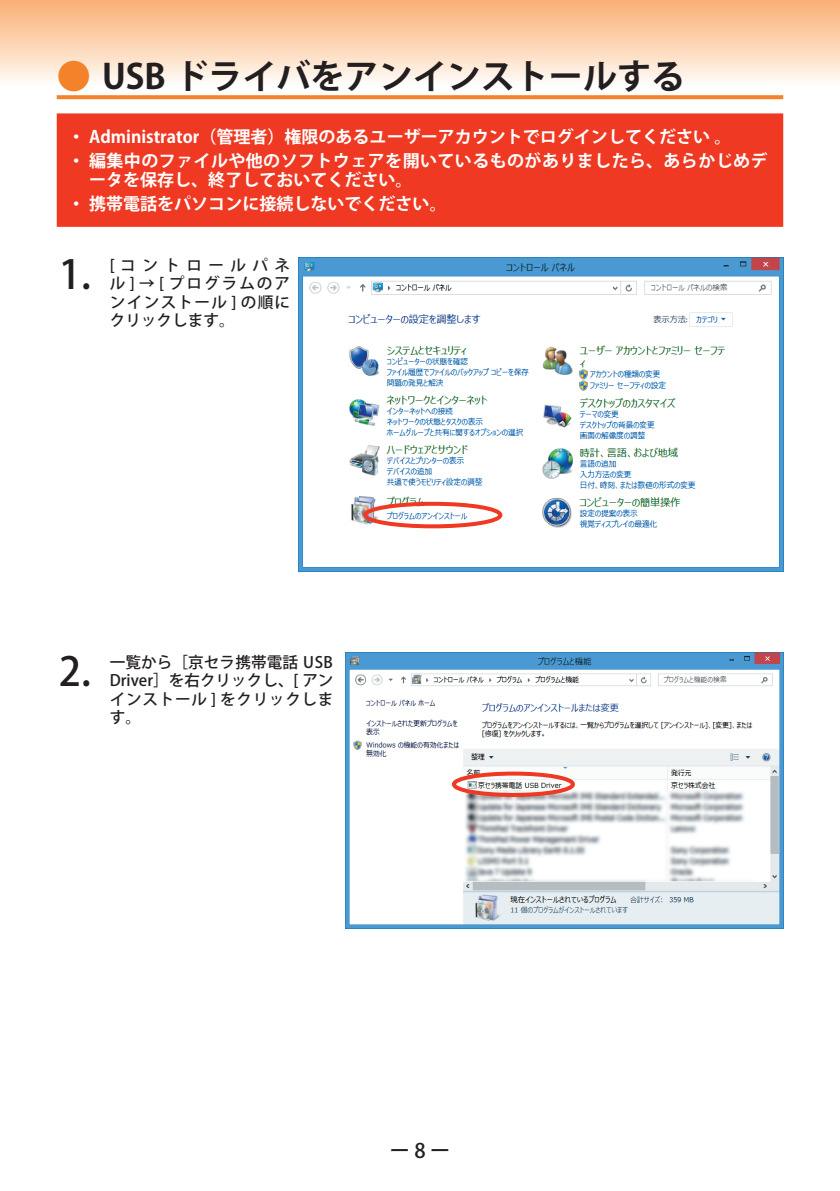
<style>
.page{position:relative;width:840px;height:1191px;background:#fff}
.page>*{position:absolute;margin:0;border:0;box-sizing:border-box;transform-origin:0 0}
.t1{font:500 39.6px "Koz Go Pro";color:#231f20}
.t2{font:700 34px "Koz Go Pro";color:#231f20}
.t3{font:500 20px "Koz Go Pro";color:#231f20}
.t4{font:700 17px/24.2px "Koz Go Pro";color:#fff}
.t5{font:500 15.6px/18.4px "Koz Go Pro";letter-spacing:.045em;color:#231f20;text-align:justify}
.s1{color:#f4822b}
</style>
<div class="page">
<div style="left:0;top:0;width:839px;height:85px;background:linear-gradient(to bottom,#faae72,#fffbf6)"></div>
<svg style="left:57px;top:95px;width:725px;height:4px;background:#f48836"></svg>
<img style="left:298px;top:257px;width:484px;height:315px">
<div style="left:363px;top:502px;width:139px;height:26px;border:4px solid #ef3923;border-radius:50%"></div>
<div style="left:59px;top:115px;width:721px;height:110px;background:#ef3923"></div>
<div style="left:57px;top:113px;width:725px;height:114px;border:4px solid #ef3923"></div>
<img style="left:345px;top:652px;width:437px;height:276px">
<div style="left:451px;top:771px;width:123px;height:26px;border:4px solid #ef3923;border-radius:50%"></div>
<h2 class="t2" style="left:57px;top:55px;width:629px"><span class="s1">●</span> USB ドライバをアンインストールする</h2>
<p class="t4" style="left:68px;top:126px;width:701px">・ Administrator（管理者）権限のあるユーザーアカウントでログインしてください｡<br>・ 編集中のファイルや他のソフトウェアを開いているものがありましたら、あらかじめデ</p>
<p class="t4" style="left:68px;top:168px;width:380px;text-indent:21px">ータを保存し、終了しておいてください。<br>・ 携帯電話をパソコンに接続しないでください。</p>
<h1 class="t1" style="left:59px;top:249px;width:34px">1.</h1>
<p class="t5" style="left:110px;top:257px;width:182px">[コントロールパネル ] → [ プログラムのアンインストール ] の順にクリックします。</p>
<h1 class="t1" style="left:59px;top:646px;width:34px">2.</h1>
<p class="t5" style="left:110px;top:654px;width:225px">一覧から［京セラ携帯電話 USB Driver］を右クリックし、[ アンインストール ] をクリックします。</p>
<p class="t3" style="left:389px;top:1138px;width:62px">ー 8 ー</p>
</div>
